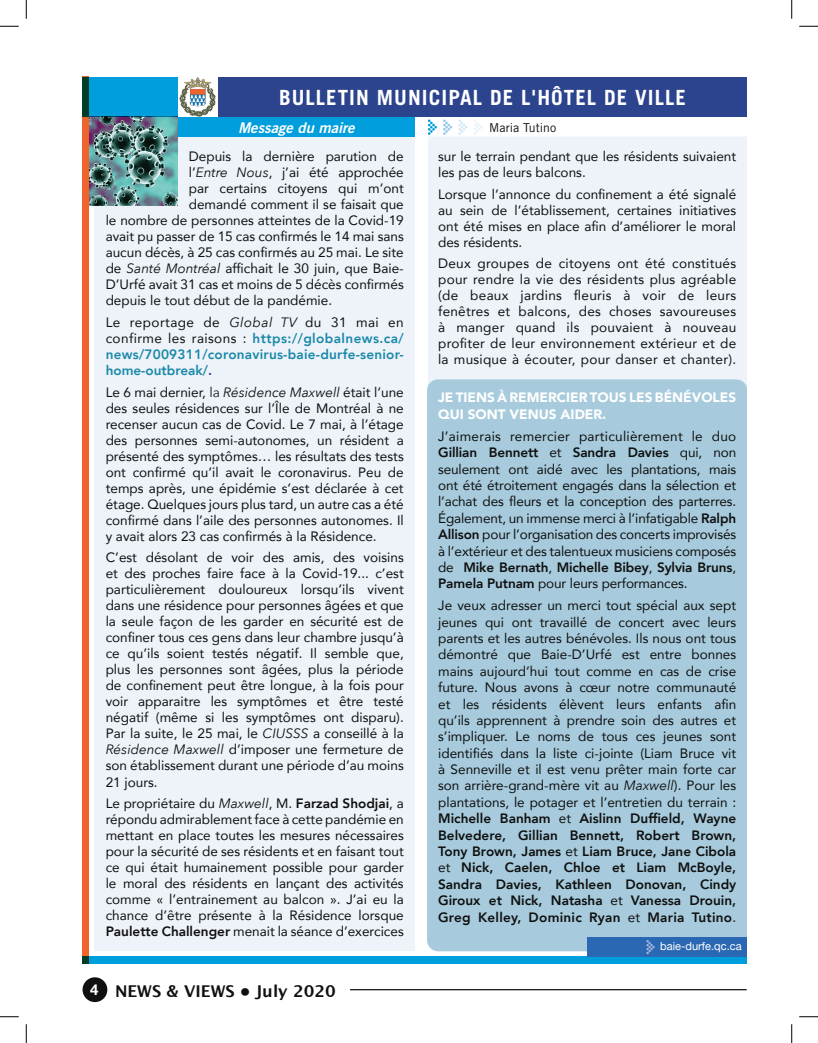
<style>
.page{position:relative;width:818px;height:1043px;background:#fff}
.page>*{position:absolute;margin:0;border:0;box-sizing:border-box;transform-origin:0 0}
.t1{font:700 20.88px "Trade Gothic";letter-spacing:.05em;color:#fff}
.t2{font:700 16.25px "Lucida Grande";color:#0f1010}
.t3{font:italic 14.75px "Trade Gothic Bold Two";color:#fff}
.t4{font:13.5px/16px "Avenir";color:#0f1010;text-align:justify}
.t5{font:800 13.5px/16px "Avenir";letter-spacing:.015em;color:#1a88a9;text-align:justify}
.t6{font:900 13.5px/17.2px "Avenir";color:#fff}
.t7{font:12.38px "Trade Gothic";color:#0f1010}
.t8{font:11.12px "Helvetica Neue";color:#fff}
.s1{font-weight:800}
.s2{font-family:"Avenir Next";font-style:italic}
.s3{font-weight:400;color:#0f1010}
.s4{font-family:"Avenir Next";font-weight:400;font-style:italic;color:#0f1010}
.s5{color:#2c438e}
.s6{font-family:"Avenir Next"}
</style>
<div class="page">
<div style="left:83px;top:977px;width:24px;height:25px;background:#0f1010;border-radius:50%"></div>
<hr style="left:350px;top:989px;width:396px;height:1px;background:#0f1010">
<div style="left:82px;top:956px;width:664px;height:8px;background:#009edc"></div>
<div style="left:218px;top:77px;width:528px;height:40px;background:#2c438e"></div>
<div style="left:82px;top:77px;width:96px;height:40px;background:#009edc"></div>
<div style="left:82px;top:77px;width:7px;height:887px;background:#f0622e"></div>
<img style="left:179px;top:77px;width:36px;height:39px">
<div style="left:95px;top:136px;width:319px;height:815px;background:#eef3f9"></div>
<div style="left:428px;top:137px;width:318px;height:242px;background:#eef3f9"></div>
<div style="left:178px;top:117px;width:237px;height:19px;background:#009edc"></div>
<svg style="left:428px;top:119px;width:9px;height:16px"></svg>
<svg style="left:443px;top:119px;width:9px;height:16px"></svg>
<svg style="left:458px;top:119px;width:9px;height:16px"></svg>
<svg style="left:474px;top:120px;width:8px;height:15px"></svg>
<div style="left:427px;top:379px;width:319px;height:572px;background:#a7cbdc"></div>
<img style="left:89px;top:117px;width:89px;height:88px">
<div style="left:587px;top:937px;width:159px;height:19px;background:#2a68b3"></div>
<svg style="left:646px;top:940px;width:8px;height:14px"></svg>
<svg style="left:0;top:25px;width:19px;height:2px"></svg>
<svg style="left:799px;top:25px;width:19px;height:2px"></svg>
<svg style="left:0;top:1016px;width:19px;height:1px"></svg>
<svg style="left:799px;top:1016px;width:19px;height:1px"></svg>
<svg style="left:25px;top:0;width:2px;height:19px"></svg>
<svg style="left:25px;top:1024px;width:2px;height:18px"></svg>
<svg style="left:791px;top:0;width:1px;height:19px"></svg>
<svg style="left:791px;top:1024px;width:1px;height:18px"></svg>
<h1 class="t1" style="left:279px;top:85px;width:408px">BULLETIN MUNICIPAL DE L'HÔTEL DE VILLE</h1>
<p class="t3" style="left:238px;top:118px;width:118px">Message du maire</p>
<p class="t7" style="left:489px;top:120px;width:68px">Maria Tutino</p>
<p class="t4" style="left:438px;top:148px;width:299px">sur le terrain pendant que les résidents suivaient les pas de leurs balcons.</p>
<p class="t4" style="left:438px;top:186px;width:299px">Lorsque l’annonce du confinement a été signalé au sein de l’établissement, certaines initiatives ont été mises en place afin d’améliorer le moral des résidents.</p>
<p class="t4" style="left:438px;top:255px;width:299px">Deux groupes de citoyens ont été constitués pour rendre la vie des résidents plus agréable (de beaux jardins fleuris à voir de leurs fenêtres et balcons, des choses savoureuses à manger quand ils pouvaient à nouveau profiter de leur environnement extérieur et de la musique à écouter, pour danser et chanter).</p>
<p class="t6" style="left:438px;top:388px;width:299px">JE TIENS À REMERCIER TOUS LES BÉNÉVOLES<br>QUI SONT VENUS AIDER.</p>
<p class="t4" style="left:438px;top:427px;width:299px;line-height:16.4px">J’aimerais remercier particulièrement le duo <span class="s1">Gillian Bennett</span> et <span class="s1">Sandra Davies</span> qui, non seulement ont aidé avec les plantations, mais ont été étroitement engagés dans la sélection et l’achat des fleurs et la conception des parterres.<br>Également, un immense merci à l’infatigable <span class="s1">Ralph Allison</span> pour l’organisation des concerts improvisés à l’extérieur et des talentueux musiciens composés de <span class="s1">Mike Bernath</span>, <span class="s1">Michelle Bibey</span>, <span class="s1">Sylvia Bruns</span>, <span class="s1">Pamela Putnam</span> pour leurs performances.</p>
<p class="t4" style="left:438px;top:597px;width:299px;line-height:16.4px">Je veux adresser un merci tout spécial aux sept jeunes qui ont travaillé de concert avec leurs parents et les autres bénévoles. Ils nous ont tous démontré que Baie-D’Urfé est entre bonnes mains aujourd’hui tout comme en cas de crise future. Nous avons à cœur notre communauté et les résidents élèvent leurs enfants afin qu’ils apprennent à prendre soin des autres et s’impliquer. Le noms de tous ces jeunes sont identifiés dans la liste ci-jointe (Liam Bruce vit à Senneville et il est venu prêter main forte car son arrière-grand-mère vit au <span class="s2">Maxwell</span>). Pour les plantations, le potager et l’entretien du terrain :<br><span class="s1">Michelle Banham</span> et <span class="s1">Aislinn Duffield, Wayne Belvedere, Gillian Bennett, Robert Brown, Tony Brown, James</span> et <span class="s1">Liam Bruce, Jane Cibola </span>et <span class="s1">Nick, Caelen, Chloe et Liam McBoyle, Sandra Davies, Kathleen Donovan, Cindy Giroux et Nick, Natasha</span> et <span class="s1">Vanessa Drouin, Greg Kelley, Dominic Ryan</span> et <span class="s1">Maria Tutino</span>.</p>
<p class="t8" style="left:660px;top:938px;width:83px">baie-durfe.qc.ca</p>
<p class="t4" style="left:189px;top:148px;width:216px">Depuis la dernière parution de</p>
<p class="t4" style="left:189px;top:164px;width:216px">l’<span class="s2">Entre Nous</span>, j’ai été approchée</p>
<p class="t4" style="left:189px;top:180px;width:216px">par certains citoyens qui m’ont</p>
<p class="t4" style="left:189px;top:196px;width:216px">demandé comment il se faisait que</p>
<p class="t4" style="left:106px;top:212px;width:299px">le nombre de personnes atteintes de la Covid-19</p>
<p class="t4" style="left:106px;top:228px;width:299px">avait pu passer de 15 cas confirmés le 14 mai sans</p>
<p class="t4" style="left:106px;top:244px;width:299px">aucun décès, à 25 cas confirmés au 25 mai. Le site</p>
<p class="t4" style="left:106px;top:260px;width:299px">de <span class="s2">Santé Montréal</span> affichait le 30 juin, que Baie-</p>
<p class="t4" style="left:106px;top:276px;width:299px">D’Urfé avait 31 cas et moins de 5 décès confirmés</p>
<p class="t4" style="left:106px;top:292px;width:228px">depuis le tout début de la pandémie.</p>
<p class="t5" style="left:106px;top:314px;width:299px"><span class="s3">Le reportage de</span> <span class="s4">Global TV</span> <span class="s3">du 31 mai en confirme les raisons :</span> https://globalnews.ca/ news/7009311/coronavirus-baie-durfe-senior&shy;home-outbreak/<span class="s5">.</span></p>
<p class="t4" style="left:106px;top:383px;width:299px">Le 6 mai dernier, <span class="s6">la</span> <span class="s2">Résidence Maxwell</span> était l’une des seules résidences sur l’Île de Montréal à ne recenser aucun cas de Covid. Le 7 mai, à l’étage des personnes semi-autonomes, un résident a présenté des symptômes… les résultats des tests ont confirmé qu’il avait le coronavirus. Peu de temps après, une épidémie s’est déclarée à cet étage. Quelques jours plus tard, un autre cas a été confirmé dans l’aile des personnes autonomes. Il y avait alors 23 cas confirmés à la Résidence.</p>
<p class="t4" style="left:106px;top:549px;width:299px">C’est désolant de voir des amis, des voisins et des proches faire face à la Covid-19... c’est particulièrement douloureux lorsqu’ils vivent dans une résidence pour personnes âgées et que la seule façon de les garder en sécurité est de confiner tous ces gens dans leur chambre jusqu’à ce qu’ils soient testés négatif. Il semble que, plus les personnes sont âgées, plus la période de confinement peut être longue, à la fois pour voir apparaitre les symptômes et être testé négatif (même si les symptômes ont disparu).<br>Par la suite, le 25 mai, le <span class="s2">CIUSSS</span> a conseillé à la <span class="s2">Résidence Maxwell</span> d’imposer une fermeture de son établissement durant une période d’au moins 21 jours.</p>
<p class="t4" style="left:106px;top:795px;width:299px">Le propriétaire du <span class="s2">Maxwell</span>, M. <span class="s1">Farzad Shodjai</span>, a répondu admirablement face à cette pandémie en mettant en place toutes les mesures nécessaires pour la sécurité de ses résidents et en faisant tout ce qui était humainement possible pour garder le moral des résidents en lançant des activités comme « l’entrainement au balcon ». J’ai eu la chance d’être présente à la Résidence lorsque <span class="s1">Paulette Challenger</span> menait la séance d’exercices</p>
<p class="t2" style="left:90px;top:978px;width:247px"><sup>4</sup> NEWS &amp; VIEWS • July 2020</p>
</div>
